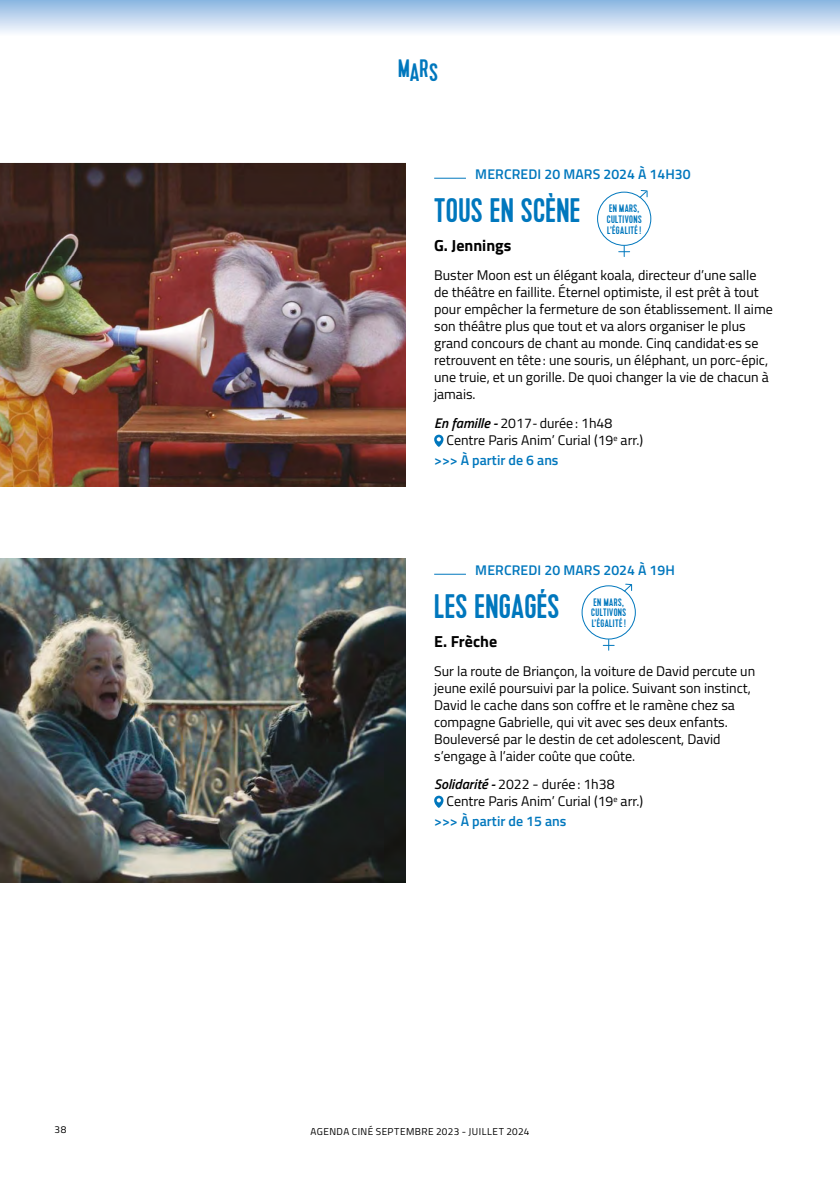
<style>
.page{position:relative;width:840px;height:1191px;background:#fff}
.page>*{position:absolute;margin:0;border:0;box-sizing:border-box;transform-origin:0 0}
.DATE{font:34px "Kapra";letter-spacing:.01em;color:#0077bd}
.t1{font:25.2px "Kapra";color:#0077bd}
.REAL{font:700 16px "Titillium Web";color:#000}
.DATE-2{font:700 16px "Titillium Web";color:#000}
.DATE-3{font:14px/17px "Titillium Web";color:#000}
.TEXTE{font:14px "Titillium Web";color:#000}
.DATE-4{font:600 14px "Titillium Web";letter-spacing:.01em;color:#0077bd}
.DATE-5{font:10.8px/10.8px "Kapra";letter-spacing:.04em;color:#0077bd}
.t2{font:10px "Titillium Web";letter-spacing:.045em;color:#000}
.s1{font-weight:600;font-style:italic}
.s2{font-style:italic}
.s3{font-weight:600;color:#0077bd}
</style>
<div class="page">
<hr style="left:434px;top:178px;width:31px;height:1px;background:#0077bd">
<svg style="left:434px;top:435px;width:9px;height:12px"></svg>
<hr style="left:434px;top:574px;width:31px;height:1px;background:#0077bd">
<svg style="left:434px;top:795px;width:9px;height:13px"></svg>
<img style="left:0;top:559px;width:405px;height:323px">
<div style="left:0;top:0;width:839px;height:36px;background:linear-gradient(to bottom,#8bb5e1,#fafbfe)"></div>
<div style="left:596px;top:192px;width:55px;height:54px;border:1px solid #0077bd;border-radius:50%"></div>
<svg style="left:638px;top:190px;width:9px;height:9px"></svg>
<svg style="left:618px;top:246px;width:11px;height:10px"></svg>
<div style="left:581px;top:585px;width:54px;height:54px;border:1px solid #0077bd;border-radius:50%"></div>
<svg style="left:622px;top:583px;width:10px;height:9px"></svg>
<svg style="left:603px;top:639px;width:11px;height:11px"></svg>
<img style="left:0;top:163px;width:405px;height:323px">
<p class="t1" style="left:398px;top:53px;width:32px">M R</p>
<p class="t1" style="left:410px;top:58px;width:29px">A S</p>
<p class="DATE-4" style="left:475px;top:163px;width:217px">MERCREDI 20 MARS 2024 À 14H30</p>
<p class="DATE" style="left:434px;top:191px;width:148px">TOUS EN SCÈNE</p>
<p class="REAL" style="left:434px;top:234px;width:79px">G. Jennings</p>
<p class="DATE-3" style="left:434px;top:266px;width:340px">Buster Moon est un élégant koala, directeur d’une salle de théâtre en faillite. Éternel optimiste, il est prêt à tout pour empêcher la fermeture de son établissement. Il aime son théâtre plus que tout et va alors organiser le plus grand concours de chant au monde. Cinq candidat·es se retrouvent en tête: une souris, un éléphant, un porc-épic, une truie, et un gorille. De quoi changer la vie de chacun à jamais.</p>
<p class="TEXTE" style="left:434px;top:413px;width:179px"><span class="s1">En famille -</span> 2017<span class="s2">-</span> durée: 1h48</p>
<p class="DATE-3" style="left:434px;top:429px;width:210px;line-height:20px;text-indent:12px">Centre Paris Anim’ Curial (19<sup>e</sup> arr.) <span class="s3">&gt;&gt;&gt; À partir de 6 ans</span></p>
<p class="DATE-5" style="left:606px;top:203px;width:36px">EN MARS,<br>CULTIVONS<br>L’ÉGALITÉ!</p>
<p class="DATE-4" style="left:475px;top:559px;width:201px">MERCREDI 20 MARS 2024 À 19H</p>
<p class="DATE" style="left:434px;top:587px;width:126px">LES ENGAGÉS</p>
<p class="DATE-2" style="left:434px;top:629px;width:64px">E. Frèche</p>
<p class="DATE-3" style="left:434px;top:661px;width:322px">Sur la route de Briançon, la voiture de David percute un jeune exilé poursuivi par la police. Suivant son instinct, David le cache dans son coffre et le ramène chez sa compagne Gabrielle, qui vit avec ses deux enfants.<br>Bouleversé par le destin de cet adolescent, David s’engage à l’aider coûte que coûte.</p>
<p class="TEXTE" style="left:434px;top:774px;width:182px"><span class="s1">Solidarité -</span> 2022 - durée: 1h38</p>
<p class="DATE-3" style="left:434px;top:790px;width:210px;line-height:20px;text-indent:12px">Centre Paris Anim’ Curial (19<sup>e</sup> arr.) <span class="s3">&gt;&gt;&gt; À partir de 15 ans</span></p>
<p class="DATE-5" style="left:591px;top:597px;width:36px">EN MARS,<br>CULTIVONS<br>L’ÉGALITÉ!</p>
<p class="t2" style="left:55px;top:1122px;width:13px">38</p>
<p class="t2" style="left:310px;top:1124px;width:220px">AGENDA CINÉ SEPTEMBRE 2023 - JUILLET 2024</p>
</div>
